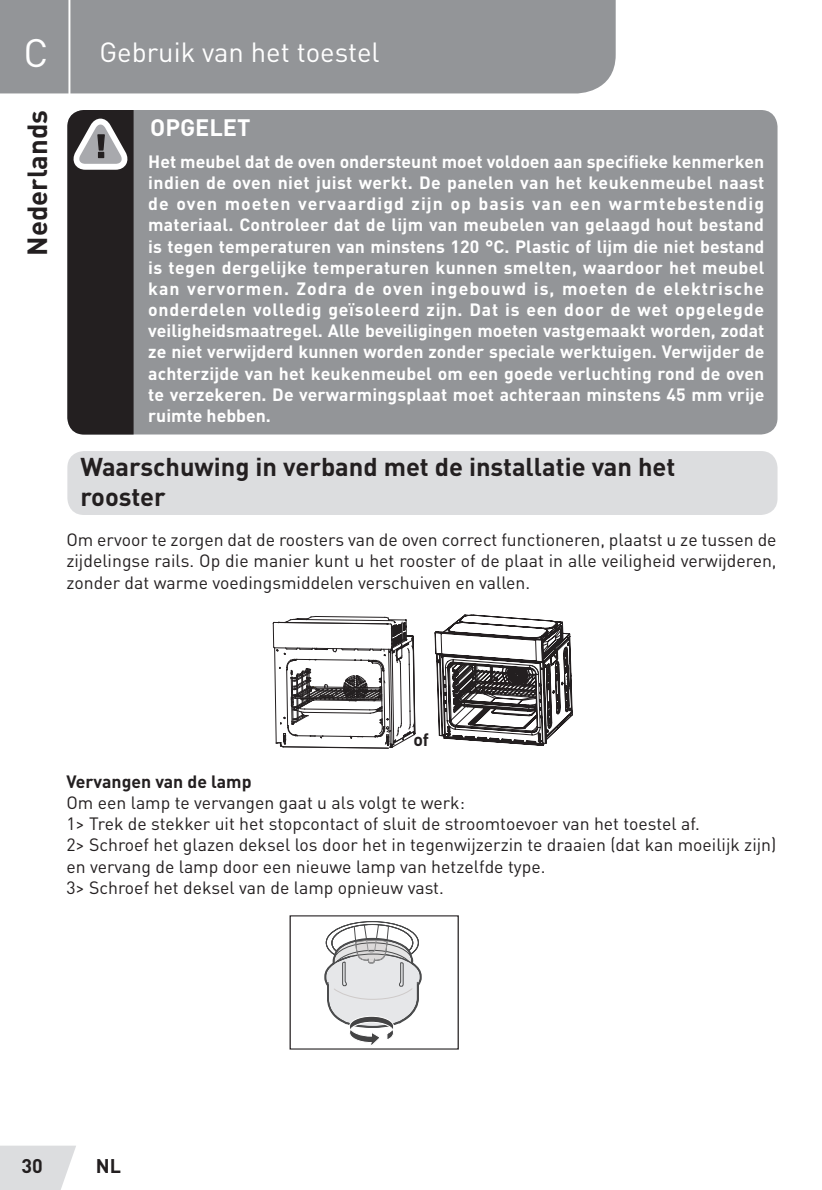
<style>
.page{position:relative;width:822px;height:1190px;background:#fff}
.page>*{position:absolute;margin:0;border:0;box-sizing:border-box;transform-origin:0 0}
.t1{font:39.2px "DIN Pro";color:#fff}
.TitreGauche{font:27.4px "DIN Pro";color:#fff}
.t2{font:700 27.4px "DIN Pro";color:#231f20}
.Sous-titre{font:700 25.4px/30.6px "DIN Pro";color:#231f20}
.t3{font:700 23.6px "DIN Pro";color:#fff}
.t4{font:700 19.6px "DIN Pro";color:#231f20}
.t5{font:700 17.6px/21.2px "DIN Pro";letter-spacing:.005em;color:#fff;text-align:justify}
.t6{font:17.6px/21.2px "DIN Pro";color:#231f20;text-align:justify}
.t7{font:700 17.6px "DIN Pro";color:#231f20}
</style>
<div class="page">
<svg style="left:273px;top:616px;width:142px;height:132px"></svg>
<svg style="left:435px;top:615px;width:137px;height:131px"></svg>
<svg style="left:0;top:1146px;width:76px;height:44px;background:#dfe0e2"></svg>
<div style="left:0;top:0;width:616px;height:93px;background:#939598"></div>
<hr style="left:68px;top:0;width:2px;height:104px;background:#fff">
<div style="left:67px;top:451px;width:711px;height:64px;background:#dcdddf;border-radius:17px"></div>
<div style="left:67px;top:110px;width:711px;height:325px;background:#939598;border-radius:17px"></div>
<svg style="left:67px;top:110px;width:67px;height:325px;background:#343031"></svg>
<div style="left:290px;top:915px;width:169px;height:135px;border:1px solid #231f20"></div>
<svg style="left:324px;top:921px;width:98px;height:124px"></svg>
<p class="t1" style="left:24px;top:26px;width:26px">C</p>
<p class="t2" style="left:19px;top:256px;width:147px;rotate:-90deg">Nederlands</p>
<p class="TitreGauche" style="left:99px;top:34px;width:282px">Gebruik van het toestel</p>
<p class="t3" style="left:150px;top:112px;width:102px">OPGELET</p>
<p class="t5" style="left:148px;top:150px;width:618px">Het meubel dat de oven ondersteunt moet voldoen aan specifieke kenmerken indien de oven niet juist werkt. De panelen van het keukenmeubel naast de oven moeten vervaardigd zijn op basis van een warmtebestendig materiaal. Controleer dat de lijm van meubelen van gelaagd hout bestand is tegen temperaturen van minstens 120 °C. Plastic of lijm die niet bestand is tegen dergelijke temperaturen kunnen smelten, waardoor het meubel kan vervormen. Zodra de oven ingebouwd is, moeten de elektrische onderdelen volledig geïsoleerd zijn. Dat is een door de wet opgelegde veiligheidsmaatregel. Alle beveiligingen moeten vastgemaakt worden, zodat ze niet verwijderd kunnen worden zonder speciale werktuigen. Verwijder de achterzijde van het keukenmeubel om een goede verluchting rond de oven te verzekeren. De verwarmingsplaat moet achteraan minstens 45 mm vrije ruimte hebben.</p>
<p class="Sous-titre" style="left:80px;top:450px;width:597px">Waarschuwing in verband met de installatie van het rooster</p>
<p class="t6" style="left:66px;top:529px;width:712px">Om ervoor te zorgen dat de roosters van de oven correct functioneren, plaatst u ze tussen de zijdelingse rails. Op die manier kunt u het rooster of de plaat in alle veiligheid verwijderen, zonder dat warme voedingsmiddelen verschuiven en vallen.</p>
<p class="t7" style="left:413px;top:727px;width:17px">of</p>
<p class="t7" style="left:66px;top:770px;width:187px">Vervangen van de lamp</p>
<p class="t6" style="left:66px;top:791px;width:400px">Om een lamp te vervangen gaat u als volgt te werk:</p>
<p class="t6" style="left:66px;top:813px;width:635px">1&gt; Trek de stekker uit het stopcontact of sluit de stroomtoevoer van het toestel af.</p>
<p class="t6" style="left:66px;top:834px;width:712px">2&gt; Schroef het glazen deksel los door het in tegenwijzerzin te draaien (dat kan moeilijk zijn) en vervang de lamp door een nieuwe lamp van hetzelfde type.</p>
<p class="t6" style="left:66px;top:876px;width:379px">3&gt; Schroef het deksel van de lamp opnieuw vast.</p>
<p class="t4" style="left:21px;top:1152px;width:23px">30</p>
<p class="t4" style="left:96px;top:1152px;width:27px">NL</p>
</div>
